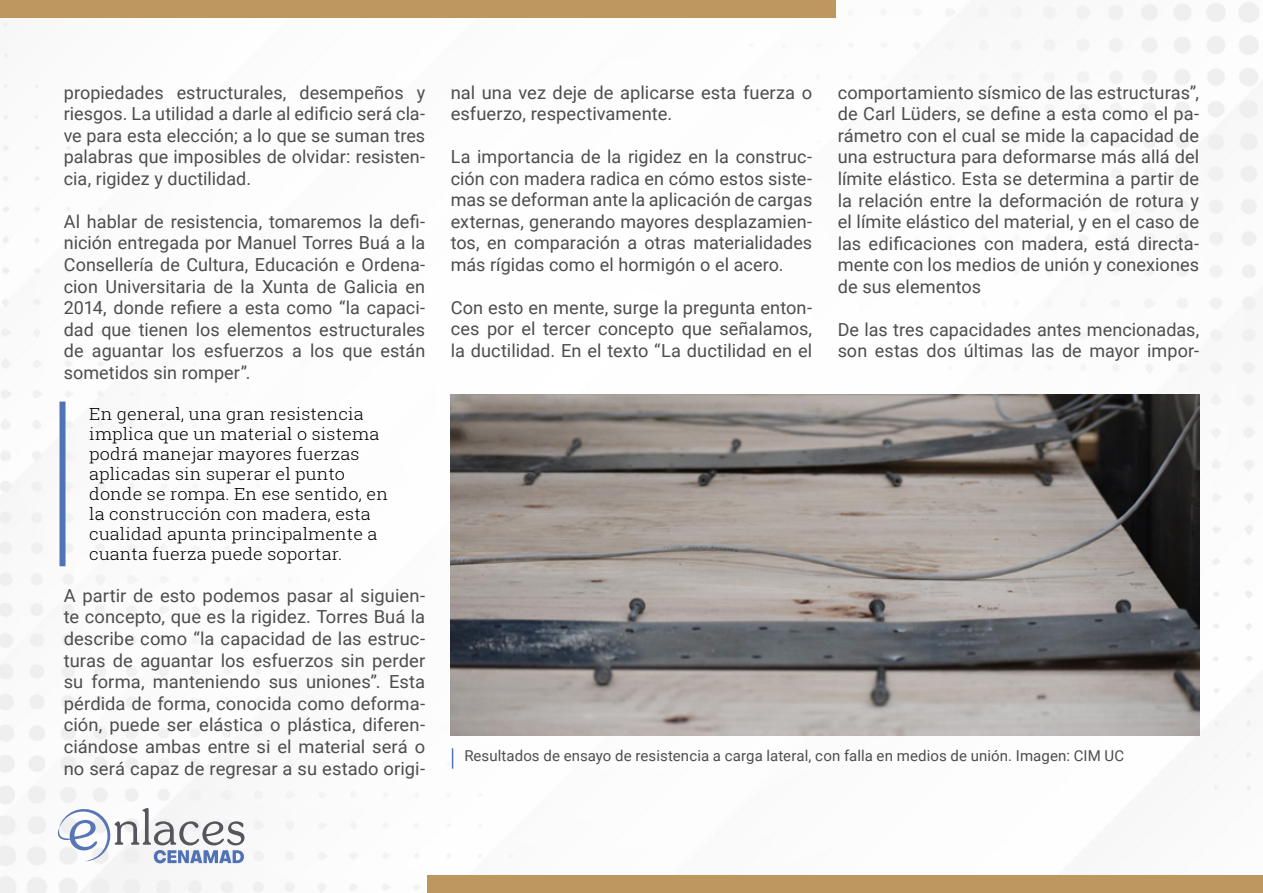
<style>
.page{position:relative;width:1263px;height:893px;background:#fff}
.page>*{position:absolute;margin:0;border:0;box-sizing:border-box;transform-origin:0 0}
.t1{font:18px/21.6px "Roboto";color:#4d4d4d;text-align:justify}
.t2{font:300 16.65px/20px "Roboto Slab";letter-spacing:.005em;color:#000;scale:1.08 1}
.t3{font:15px "Roboto";letter-spacing:.005em;color:#4d4d4d}
</style>
<div class="page">
<img style="left:0;top:2px;width:1259px;height:891px">
<div style="left:427px;top:875px;width:836px;height:18px;background:#be9760"></div>
<div style="left:0;top:0;width:836px;height:18px;background:#be9760"></div>
<svg style="left:58px;top:808px;width:186px;height:55px"></svg>
<div style="left:60px;top:402px;width:6px;height:164px;background:#5072b6"></div>
<svg style="left:452px;top:748px;width:1px;height:21px"></svg>
<img style="left:451px;top:395px;width:748px;height:341px">
<p class="t1" style="left:64px;top:81px;width:363px">propiedades estructurales, desempeños y riesgos. La utilidad a darle al edificio será cla&shy;ve para esta elección; a lo que se suman tres palabras que imposibles de olvidar: resisten&shy;cia, rigidez y ductilidad.</p>
<p class="t1" style="left:64px;top:210px;width:363px">Al hablar de resistencia, tomaremos la defi&shy;nición entregada por Manuel Torres Buá a la Consellería de Cultura, Educación e Ordena&shy;cion Universitaria de la Xunta de Galicia en 2014, donde refiere a esta como “la capaci&shy;dad que tienen los elementos estructurales de aguantar los esfuerzos a los que están sometidos sin romper”.</p>
<p class="t2" style="left:89px;top:404px;width:278px">En general, una gran resistencia implica que un material o sistema podrá manejar mayores fuerzas aplicadas sin superar el punto donde se rompa. En ese sentido, en la construcción con madera, esta cualidad apunta principalmente a cuanta fuerza puede soportar.</p>
<p class="t1" style="left:64px;top:584px;width:363px">A partir de esto podemos pasar al siguien&shy;te concepto, que es la rigidez. Torres Buá la describe como “la capacidad de las estruc&shy;turas de aguantar los esfuerzos sin perder su forma, manteniendo sus uniones”. Esta pérdida de forma, conocida como deforma&shy;ción, puede ser elástica o plástica, diferen&shy;ciándose ambas entre si el material será o no será capaz de regresar a su estado origi-</p>
<p class="t1" style="left:451px;top:81px;width:363px">nal una vez deje de aplicarse esta fuerza o esfuerzo, respectivamente.</p>
<p class="t1" style="left:451px;top:145px;width:363px">La importancia de la rigidez en la construc&shy;ción con madera radica en cómo estos siste&shy;mas se deforman ante la aplicación de cargas externas, generando mayores desplazamien&shy;tos, en comparación a otras materialidades más rígidas como el hormigón o el acero.</p>
<p class="t1" style="left:451px;top:296px;width:363px">Con esto en mente, surge la pregunta enton&shy;ces por el tercer concepto que señalamos, la ductilidad. En el texto “La ductilidad en el</p>
<p class="t1" style="left:838px;top:81px;width:363px">comportamiento sísmico de las estructuras”, de Carl Lüders, se define a esta como el pa&shy;rámetro con el cual se mide la capacidad de una estructura para deformarse más allá del límite elástico. Esta se determina a partir de la relación entre la deformación de rotura y el límite elástico del material, y en el caso de las edificaciones con madera, está directa&shy;mente con los medios de unión y conexiones de sus elementos</p>
<p class="t1" style="left:838px;top:318px;width:363px">De las tres capacidades antes mencionadas, son estas dos últimas las de mayor impor-</p>
<p class="t3" style="left:464px;top:745px;width:661px">Resultados de ensayo de resistencia a carga lateral, con falla en medios de unión. Imagen: CIM UC</p>
</div>
